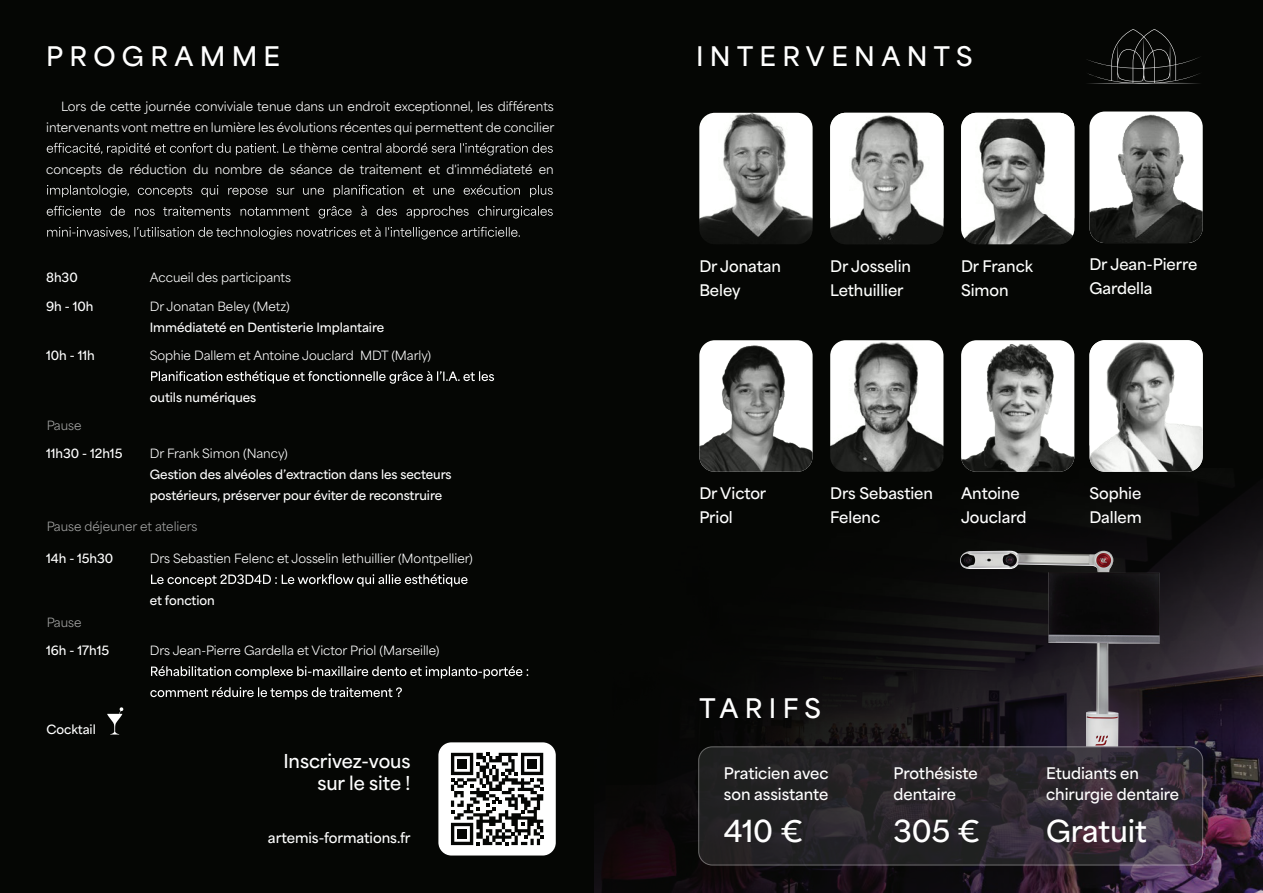
<style>
.page{position:relative;width:1263px;height:893px;background:#050604}
.page>*{position:absolute;margin:0;border:0;box-sizing:border-box;transform-origin:0 0}
.t1{font:600 28.5px "Area Normal";letter-spacing:-.005em;color:#fff}
.t2{font:600 25.35px "Area Normal";letter-spacing:.25em;color:#fff}
.t3{font:600 18px/22.5px "Area Normal";letter-spacing:-.005em;color:#fff;text-align:right}
.t4{font:600 15px/24.2px "Area Normal";letter-spacing:-.005em;color:#fff}
.t5{font:600 13.5px "Area Normal";letter-spacing:-.005em;color:#fff}
.t6{font:12px/21px "Area Normal";letter-spacing:-.005em;color:#fff;text-align:right}
.t7{font:600 12px/21px "Area Normal";letter-spacing:-.005em;color:#fff}
</style>
<div class="page">
<img style="left:594px;top:499px;width:669px;height:394px">
<svg style="left:699px;top:747px;width:504px;height:118px;background:#2b262c"></svg>
<div style="left:698px;top:746px;width:505px;height:119px;border:1px solid #fff;border-radius:14px"></div>
<svg style="left:1087px;top:29px;width:113px;height:55px"></svg>
<svg style="left:151px;top:574px;width:317px;height:13px"></svg>
<svg style="left:151px;top:666px;width:377px;height:13px"></svg>
<svg style="left:150px;top:687px;width:252px;height:13px"></svg>
<svg style="left:151px;top:371px;width:343px;height:13px"></svg>
<svg style="left:47px;top:143px;width:506px;height:12px"></svg>
<svg style="left:47px;top:185px;width:506px;height:12px"></svg>
<svg style="left:47px;top:206px;width:506px;height:12px"></svg>
<svg style="left:47px;top:227px;width:473px;height:12px"></svg>
<svg style="left:699px;top:111px;width:504px;height:361px"></svg>
<div style="left:438px;top:742px;width:118px;height:113px;background:#fff;border-radius:13px"></div>
<svg style="left:451px;top:753px;width:92px;height:92px"></svg>
<div style="left:457px;top:759px;width:10px;height:10px;background:#050604"></div>
<div style="left:527px;top:759px;width:10px;height:10px;background:#050604"></div>
<div style="left:457px;top:829px;width:10px;height:10px;background:#050604"></div>
<svg style="left:107px;top:707px;width:16px;height:27px"></svg>
<img style="left:960px;top:551px;width:200px;height:195px">
<h2 class="t2" style="left:46px;top:33px;width:236px">PROGRAMME</h2>
<p class="t6" style="left:46px;top:94px;width:510px">Lors de cette journée conviviale tenue dans un endroit exceptionnel, les différents intervenants vont mettre en lumière les évolutions récentes qui permettent de concilier</p>
<p class="t6" style="left:46px;top:157px;width:509px">concepts de réduction du nombre de séance de traitement et d'immédiateté en</p>
<p class="t7" style="left:46px;top:266px;width:33px">8h30</p>
<p class="t6" style="left:150px;top:266px;width:143px">Accueil des participants</p>
<p class="t7" style="left:46px;top:294px;width:49px">9h - 10h</p>
<p class="t6" style="left:150px;top:294px;width:141px">Dr Jonatan Beley (Metz)</p>
<p class="t7" style="left:150px;top:315px;width:236px">Immédiateté en Dentisterie Implantaire</p>
<p class="t7" style="left:46px;top:343px;width:50px">10h - 11h</p>
<p class="t6" style="left:150px;top:343px;width:283px">Sophie Dallem et Antoine Jouclard MDT (Marly)</p>
<p class="t7" style="left:150px;top:385px;width:108px">outils numériques</p>
<p class="t6" style="left:46px;top:414px;width:37px">Pause</p>
<p class="t7" style="left:46px;top:442px;width:78px">11h30 - 12h15</p>
<p class="t6" style="left:150px;top:442px;width:139px">Dr Frank Simon (Nancy)</p>
<p class="t7" style="left:150px;top:463px;width:303px">Gestion des alvéoles d’extraction dans les secteurs postérieurs, préserver pour éviter de reconstruire</p>
<p class="t6" style="left:46px;top:514px;width:153px">Pause déjeuner et ateliers</p>
<p class="t7" style="left:46px;top:546px;width:69px">14h - 15h30</p>
<p class="t6" style="left:150px;top:546px;width:325px">Drs Sebastien Felenc et Josselin lethuillier (Montpellier)</p>
<p class="t7" style="left:150px;top:588px;width:67px">et fonction</p>
<p class="t6" style="left:46px;top:610px;width:37px">Pause</p>
<p class="t7" style="left:46px;top:638px;width:64px">16h - 17h15</p>
<p class="t6" style="left:150px;top:638px;width:291px">Drs Jean-Pierre Gardella et Victor Priol (Marseille)</p>
<p class="t7" style="left:46px;top:717px;width:51px">Cocktail</p>
<h3 class="t3" style="left:283px;top:748px;width:128px">Inscrivez-vous sur le site !</h3>
<p class="t5" style="left:268px;top:826px;width:144px">artemis-formations.fr</p>
<h2 class="t2" style="left:696px;top:33px;width:278px">INTERVENANTS</h2>
<p class="t4" style="left:699px;top:252px;width:83px">Dr Jonatan<br>Beley</p>
<p class="t4" style="left:830px;top:252px;width:82px">Dr Josselin<br>Lethuillier</p>
<p class="t4" style="left:961px;top:252px;width:73px">Dr Franck<br>Simon</p>
<p class="t4" style="left:1089px;top:251px;width:109px">Dr Jean-Pierre<br>Gardella</p>
<p class="t4" style="left:699px;top:479px;width:68px">Dr Victor<br>Priol</p>
<p class="t4" style="left:830px;top:479px;width:104px">Drs Sebastien<br>Felenc</p>
<p class="t4" style="left:1089px;top:479px;width:54px">Sophie<br>Dallem</p>
<p class="t4" style="left:961px;top:479px;width:67px">Antoine<br>Jouclard</p>
<h2 class="t2" style="left:699px;top:686px;width:123px">TARIFS</h2>
<p class="t4" style="left:724px;top:761px;width:106px;line-height:21px">Praticien avec son assistante</p>
<h1 class="t1" style="left:724px;top:805px;width:81px">410 €</h1>
<p class="t4" style="left:894px;top:761px;width:86px;line-height:21px">Prothésiste dentaire</p>
<h1 class="t1" style="left:894px;top:805px;width:88px">305 €</h1>
<p class="t4" style="left:1046px;top:761px;width:135px;line-height:21px">Etudiants en chirurgie dentaire</p>
<h1 class="t1" style="left:1046px;top:805px;width:102px">Gratuit</h1>
</div>
